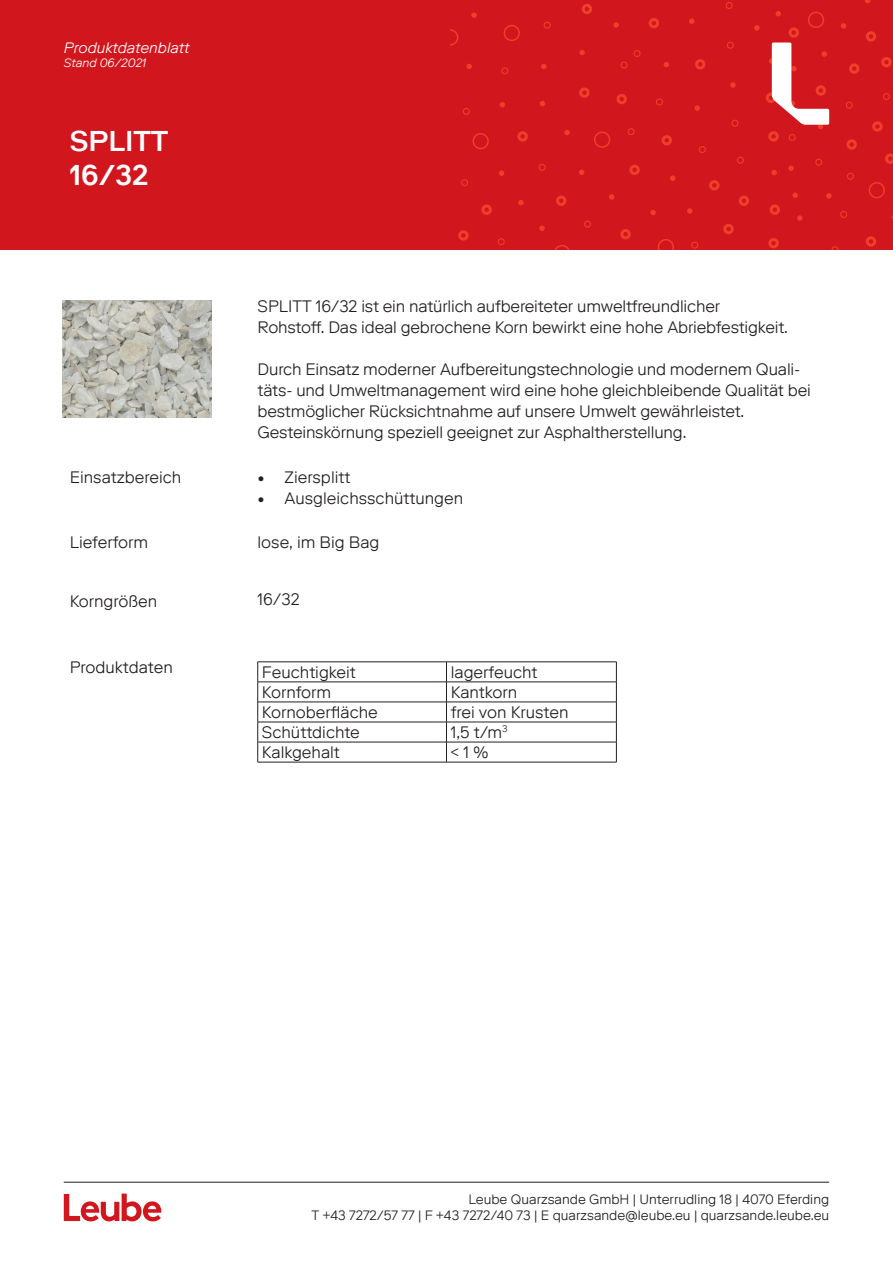
<style>
.page{position:relative;width:893px;height:1263px;background:#fff}
.page>*{position:absolute;margin:0;border:0;box-sizing:border-box;transform-origin:0 0}
.t1{font:500 28.5px/34.2px "Riforma LLTT";color:#fff}
.t2{font:300 16.5px/21px "Riforma LLTT";letter-spacing:-.01em;color:#231f20}
.t3{font:italic 300 15px "Riforma LLTT";color:#fff}
.t4{font:300 13.5px/16.2px "Riforma LLTT";color:#231f20;text-align:right}
.t5{font:italic 300 12px "Riforma LLTT";color:#fff}
</style>
<div class="page">
<div style="left:0;top:0;width:893px;height:250px;background:#d2161e"></div>
<svg style="left:772px;top:43px;width:57px;height:82px"></svg>
<svg style="left:64px;top:1193px;width:97px;height:28px"></svg>
<hr style="left:64px;top:1182px;width:765px;height:1px;background:#231f20">
<hr style="left:258px;top:661px;width:188px;height:1px;background:#231f20">
<hr style="left:446px;top:661px;width:171px;height:1px;background:#231f20">
<hr style="left:258px;top:682px;width:188px;height:1px;background:#231f20">
<hr style="left:446px;top:682px;width:171px;height:1px;background:#231f20">
<hr style="left:258px;top:702px;width:188px;height:1px;background:#231f20">
<hr style="left:446px;top:702px;width:171px;height:1px;background:#231f20">
<hr style="left:258px;top:722px;width:188px;height:1px;background:#231f20">
<hr style="left:446px;top:722px;width:171px;height:1px;background:#231f20">
<hr style="left:258px;top:742px;width:188px;height:1px;background:#231f20">
<svg style="left:257px;top:662px;width:1px;height:100px"></svg>
<hr style="left:446px;top:742px;width:171px;height:1px;background:#231f20">
<svg style="left:446px;top:662px;width:1px;height:100px"></svg>
<svg style="left:616px;top:662px;width:1px;height:100px"></svg>
<hr style="left:258px;top:762px;width:188px;height:1px;background:#231f20">
<hr style="left:446px;top:762px;width:171px;height:1px;background:#231f20">
<img style="left:63px;top:300px;width:149px;height:117px">
<p class="t3" style="left:64px;top:38px;width:127px">Produktdatenblatt</p>
<p class="t5" style="left:64px;top:56px;width:84px">Stand 06/2021</p>
<h1 class="t1" style="left:70px;top:123px;width:100px">SPLITT<br>16/32</h1>
<p class="t2" style="left:258px;top:295px;width:532px">SPLITT 16/32 ist ein natürlich aufbereiteter umweltfreundlicher<br>Rohstoff. Das ideal gebrochene Korn bewirkt eine hohe Abriebfestigkeit.</p>
<p class="t2" style="left:258px;top:358px;width:555px">Durch Einsatz moderner Aufbereitungstechnologie und modernem Quali&shy;täts- und Umweltmanagement wird eine hohe gleichbleibende Qualität bei bestmöglicher Rücksichtnahme auf unsere Umwelt gewährleistet.<br>Gesteinskörnung speziell geeignet zur Asphaltherstellung.</p>
<p class="t2" style="left:70px;top:466px;width:113px">Einsatzbereich</p>
<p class="t2" style="left:258px;top:466px;width:94px">• Ziersplitt</p>
<p class="t2" style="left:258px;top:487px;width:207px">• Ausgleichsschüttungen</p>
<p class="t2" style="left:70px;top:532px;width:80px">Lieferform</p>
<p class="t2" style="left:258px;top:532px;width:124px">lose, im Big Bag</p>
<p class="t2" style="left:70px;top:590px;width:89px">Korngrößen</p>
<p class="t2" style="left:258px;top:588px;width:44px">16/32</p>
<p class="t2" style="left:70px;top:657px;width:105px">Produktdaten</p>
<p class="t2" style="left:262px;top:661px;width:95px">Feuchtigkeit</p>
<p class="t2" style="left:451px;top:661px;width:88px">lagerfeucht</p>
<p class="t2" style="left:262px;top:681px;width:71px">Kornform</p>
<p class="t2" style="left:451px;top:681px;width:68px">Kantkorn</p>
<p class="t2" style="left:262px;top:701px;width:117px">Kornoberfläche</p>
<p class="t2" style="left:451px;top:701px;width:119px">frei von Krusten</p>
<p class="t2" style="left:262px;top:721px;width:99px">Schüttdichte</p>
<p class="t2" style="left:451px;top:721px;width:58px">1,5 t/m<sup>3</sup></p>
<p class="t2" style="left:262px;top:741px;width:79px">Kalkgehalt</p>
<p class="t2" style="left:451px;top:741px;width:39px">&lt; 1 %</p>
<p class="t4" style="left:311px;top:1191px;width:519px">Leube Quarzsande GmbH | Unterrudling 18 | 4070 Eferding<br>T +43 7272/57 77 | F +43 7272/40 73 | E quarzsande@leube.eu | quarzsande.leube.eu</p>
</div>
